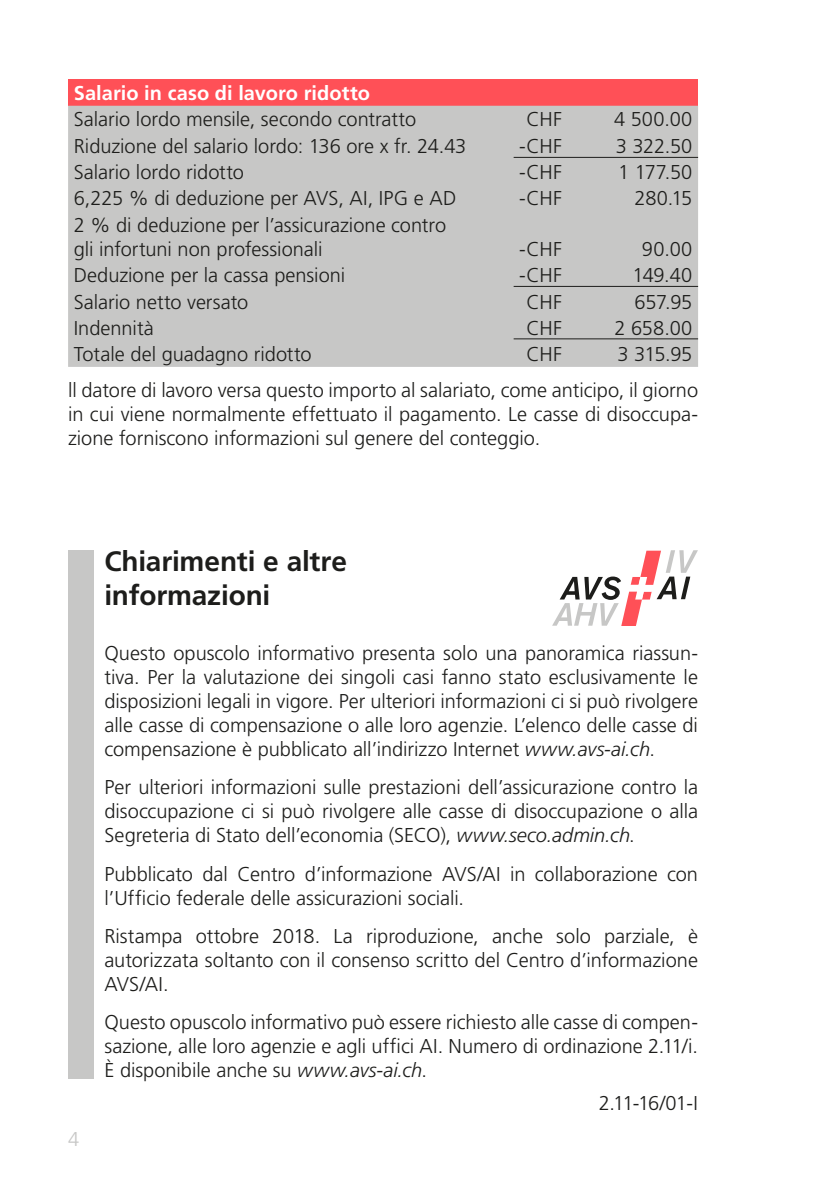
<style>
.page{position:relative;width:840px;height:1191px;background:#fff}
.page>*{position:absolute;margin:0;border:0;box-sizing:border-box;transform-origin:0 0}
.Grundtext{font:700 28px/33.6px "Frutiger LT Std";letter-spacing:-.005em;color:#1d1d1b}
.Grundtext-2{font:300 20px/24px "Frutiger LT Std";color:#1d1d1b;text-align:justify}
.Tabellen_Text_Weiss{font:700 20px "Frutiger LT Std";letter-spacing:.005em;color:#fff}
.Texttitel{font:300 20px "Frutiger LT Std";color:#c7c7c6}
.s1{font-style:italic}
</style>
<div class="page">
<div style="left:68px;top:550px;width:26px;height:529px;background:#c7c7c6"></div>
<svg style="left:552px;top:550px;width:145px;height:76px"></svg>
<div style="left:68px;top:79px;width:629px;height:27px;background:#ff5057"></div>
<div style="left:68px;top:106px;width:629px;height:261px;background:#c7c7c6"></div>
<hr style="left:513px;top:157px;width:184px;height:1px;background:#1d1d1b">
<hr style="left:513px;top:286px;width:184px;height:1px;background:#1d1d1b">
<hr style="left:513px;top:338px;width:184px;height:1px;background:#1d1d1b">
<p class="Tabellen_Text_Weiss" style="left:74px;top:81px;width:298px">Salario in caso di lavoro ridotto</p>
<p class="Grundtext-2" style="left:74px;top:108px;width:344px">Salario lordo mensile, secondo contratto</p>
<p class="Grundtext-2" style="left:526px;top:108px;width:37px">CHF</p>
<p class="Grundtext-2" style="left:613px;top:108px;width:80px">4 500.00</p>
<p class="Grundtext-2" style="left:74px;top:134px;width:394px">Riduzione del salario lordo: 136 ore x fr. 24.43</p>
<p class="Grundtext-2" style="left:519px;top:134px;width:44px">-CHF</p>
<p class="Grundtext-2" style="left:615px;top:134px;width:78px">3 322.50</p>
<p class="Grundtext-2" style="left:74px;top:160px;width:171px">Salario lordo ridotto</p>
<p class="Grundtext-2" style="left:519px;top:160px;width:44px">-CHF</p>
<p class="Grundtext-2" style="left:618px;top:160px;width:76px">1 177.50</p>
<p class="Grundtext-2" style="left:74px;top:187px;width:384px">6,225 % di deduzione per AVS, AI, IPG e AD</p>
<p class="Grundtext-2" style="left:519px;top:187px;width:44px">-CHF</p>
<p class="Grundtext-2" style="left:634px;top:187px;width:59px">280.15</p>
<p class="Grundtext-2" style="left:74px;top:213px;width:374px">2 % di deduzione per l’assicurazione contro gli infortuni non professionali</p>
<p class="Grundtext-2" style="left:519px;top:237px;width:44px">-CHF</p>
<p class="Grundtext-2" style="left:641px;top:237px;width:52px">90.00</p>
<p class="Grundtext-2" style="left:74px;top:263px;width:273px">Deduzione per la cassa pensioni</p>
<p class="Grundtext-2" style="left:519px;top:263px;width:44px">-CHF</p>
<p class="Grundtext-2" style="left:632px;top:263px;width:61px">149.40</p>
<p class="Grundtext-2" style="left:74px;top:290px;width:176px">Salario netto versato</p>
<p class="Grundtext-2" style="left:526px;top:290px;width:37px">CHF</p>
<p class="Grundtext-2" style="left:634px;top:290px;width:59px">657.95</p>
<p class="Grundtext-2" style="left:74px;top:316px;width:81px">Indennità</p>
<p class="Grundtext-2" style="left:526px;top:316px;width:37px">CHF</p>
<p class="Grundtext-2" style="left:614px;top:316px;width:79px">2 658.00</p>
<p class="Grundtext-2" style="left:74px;top:342px;width:239px">Totale del guadagno ridotto</p>
<p class="Grundtext-2" style="left:526px;top:342px;width:37px">CHF</p>
<p class="Grundtext-2" style="left:617px;top:342px;width:76px">3 315.95</p>
<p class="Grundtext-2" style="left:68px;top:378px;width:631px">ll datore di lavoro versa questo importo al salariato, come anticipo, il giorno in cui viene normalmente effettuato il pagamento. Le casse di disoccupa&shy;zione forniscono informazioni sul genere del conteggio.</p>
<p class="Grundtext" style="left:104px;top:544px;width:244px">Chiarimenti e altre informazioni</p>
<p class="Texttitel" style="left:68px;top:1127px;width:13px">4</p>
<p class="Grundtext-2" style="left:104px;top:641px;width:595px">Questo opuscolo informativo presenta solo una panoramica riassun&shy;tiva. Per la valutazione dei singoli casi fanno stato esclusivamente le disposizioni legali in vigore. Per ulteriori informazioni ci si può rivolgere alle casse di compensazione o alle loro agenzie. L’elenco delle casse di compensazione è pubblicato all’indirizzo Internet <span class="s1">www.avs-ai.ch</span>.</p>
<p class="Grundtext-2" style="left:104px;top:775px;width:594px">Per ulteriori informazioni sulle prestazioni dell’assicurazione contro la disoccupazione ci si può rivolgere alle casse di disoccupazione o alla Segreteria di Stato dell’economia (SECO), <span class="s1">www.seco.admin.ch</span>.</p>
<p class="Grundtext-2" style="left:104px;top:862px;width:595px">Pubblicato dal Centro d’informazione AVS/AI in collaborazione con l’Ufficio federale delle assicurazioni sociali.</p>
<p class="Grundtext-2" style="left:104px;top:924px;width:595px">Ristampa ottobre 2018. La riproduzione, anche solo parziale, è autorizzata soltanto con il consenso scritto del Centro d’informazione AVS/AI.</p>
<p class="Grundtext-2" style="left:104px;top:1010px;width:595px">Questo opuscolo informativo può essere richiesto alle casse di compen&shy;sazione, alle loro agenzie e agli uffici AI. Numero di ordinazione 2.11/i.<br>È disponibile anche su <span class="s1">www.avs-ai.ch</span>.</p>
<p class="Grundtext-2" style="left:598px;top:1091px;width:101px">2.11-16/01-I</p>
</div>
